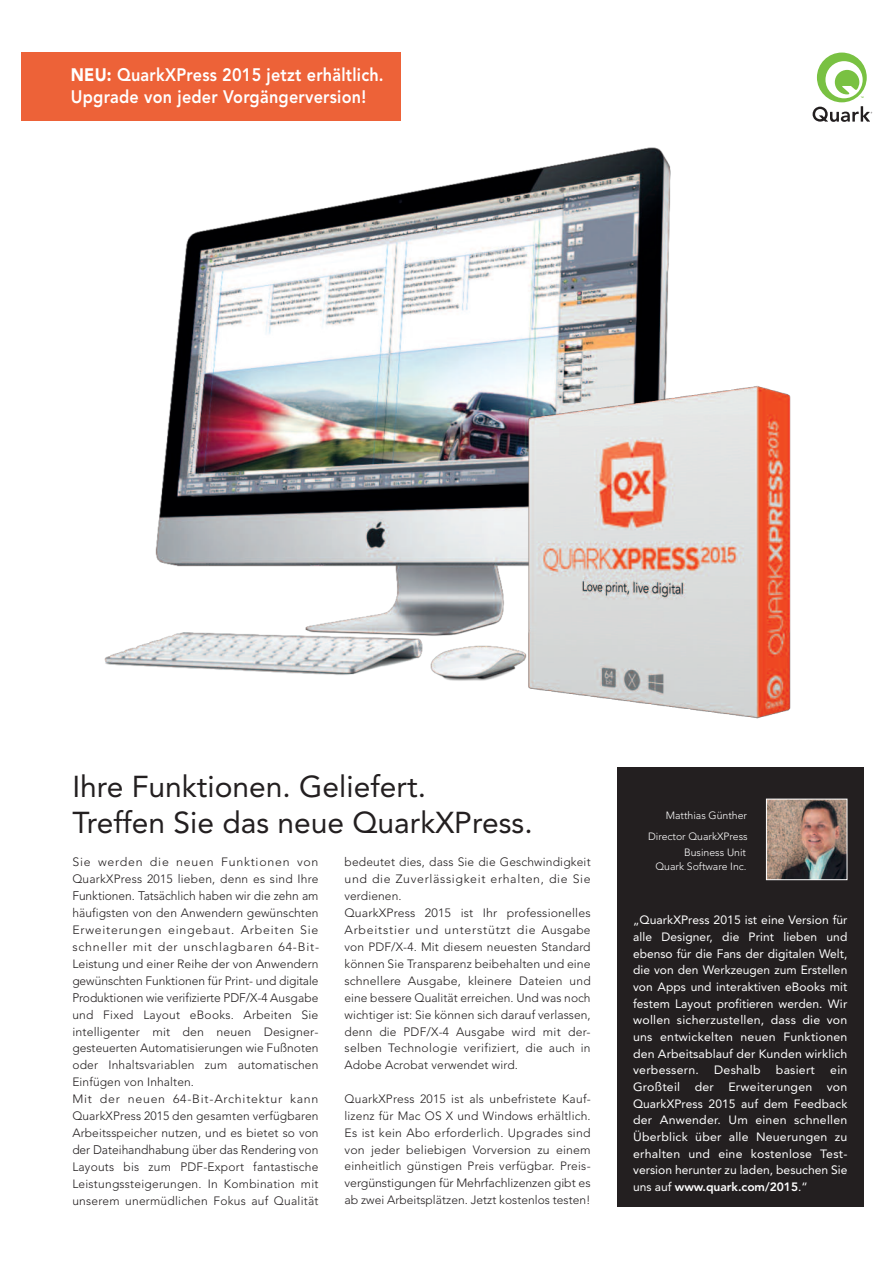
<style>
.page{position:relative;width:893px;height:1263px;background:#fff}
.page>*{position:absolute;margin:0;border:0;box-sizing:border-box;transform-origin:0 0}
.t1{font:30px/35.4px "Avenir";color:#231f20}
.t2{font:800 18px/21.6px "Avenir";letter-spacing:.015em;color:#fff;scale:.9 1}
.t3{font:300 12.3px "Avenir";color:#231f20}
.t4{font:12.3px "Avenir";color:#fff}
.t5{font:300 12.15px "Avenir";letter-spacing:.015em;color:#231f20}
.t6{font:300 12px/17px "Avenir";letter-spacing:.01em;color:#231f20}
.t7{font:12px/16.6px "Avenir";letter-spacing:.01em;color:#fff}
.t8{font:300 10.5px/21px "Avenir";color:#fff;text-align:right}
.s1{font-weight:900}
.s2{font-size:12.15px}
.s3{font-size:12.3px}
.s4{font-size:12px}
.s5{font-weight:800}
</style>
<div class="page">
<div style="left:21px;top:53px;width:379px;height:68px;background:#ed6238"></div>
<div style="left:617px;top:767px;width:246px;height:439px;background:#231f20"></div>
<img style="left:768px;top:801px;width:77px;height:77px">
<div style="left:766px;top:799px;width:81px;height:81px;border:1px solid #fff"></div>
<img style="left:104px;top:107px;width:567px;height:568px">
<img style="left:398px;top:277px;width:466px;height:502px">
<svg style="left:813px;top:53px;width:59px;height:69px"></svg>
<h2 class="t2" style="left:71px;top:64px;width:349px"><span class="s1">NEU:</span> QuarkXPress 2015 jetzt erhältlich.<br>Upgrade von jeder Vorgängerversion!</h2>
<h1 class="t1" style="left:72px;top:768px;width:462px">Ihre Funktionen. Geliefert.<br>Treffen Sie das neue QuarkXPress.</h1>
<p class="t6" style="left:72px;top:853px;width:248px">Sie werden die neuen Funktionen von<br>QuarkXPress 2015 lieben, denn es sind Ihre</p>
<p class="t3" style="left:72px;top:888px;width:248px">Funktionen. Tatsächlich haben wir die zehn am</p>
<p class="t5" style="left:72px;top:905px;width:248px">häufigsten von den Anwendern gewünschten</p>
<p class="t6" style="left:72px;top:921px;width:248px;text-align:justify">Erweiterungen eingebaut. Arbeiten Sie schneller mit der unschlagbaren 64-Bit-Leistung und einer Reihe der von Anwen <span class="s2">dern</span></p>
<p class="t5" style="left:72px;top:973px;width:248px">gewünschten Funktionen für Print- und <span class="s3">digitale</span></p>
<p class="t3" style="left:72px;top:990px;width:248px">Produktionen wie verifizierte PDF/X-4 <span class="s4">Ausgabe</span></p>
<p class="t6" style="left:72px;top:1006px;width:248px;text-align:justify">und Fixed Layout eBooks. Arbeiten Sie intelligenter mit den neuen Designer - gesteuerten Automatisierungen wie Fußno <span class="s2">ten</span></p>
<p class="t5" style="left:72px;top:1058px;width:248px">oder Inhaltsvariablen zum automatischen</p>
<p class="t6" style="left:72px;top:1074px;width:248px">Einfügen von Inhalten.<br>Mit der neuen 64-Bit-Architektur kann QuarkXPress 2015 den gesamten verfügba ren Arbeitsspeicher nutzen, und es bietet so <span class="s3">von</span></p>
<p class="t3" style="left:72px;top:1143px;width:248px">der Dateihandhabung über das Rendering <span class="s2">von</span></p>
<p class="t5" style="left:72px;top:1160px;width:248px">Layouts bis zum PDF-Export fantastische</p>
<p class="t6" style="left:72px;top:1175px;width:248px">Leistungssteigerungen. In Kombination mit unserem unermüdlichen Fokus auf Qualität</p>
<p class="t6" style="left:344px;top:853px;width:248px">bedeutet dies, dass Sie die Geschwindigkeit und die Zuverlässigkeit erhalten, die Sie verdienen.<br>QuarkXPress 2015 ist Ihr professionelles Arbeitstier und unterstützt die Ausgabe von PDF/X-4. Mit diesem neuesten Standard können Sie Transparenz beibehal ten und eine schnellere Ausgabe, kleinere Dateien und eine bessere Qualität erreichen. Und was noch wichtiger ist: Sie können sich <span class="s2">darauf verlassen,</span></p>
<p class="t5" style="left:344px;top:1024px;width:248px">denn die PDF/X-4 Ausgabe <span class="s4">wird mit der-</span></p>
<p class="t6" style="left:344px;top:1040px;width:248px">selben Technologie verifiziert, die auch in<br>Adobe Acrobat verwendet wird.</p>
<p class="t6" style="left:344px;top:1090px;width:248px;text-align:justify">QuarkXPress 2015 ist als unbefristete Kauf - lizenz für Mac OS X und Windows erhältlich.<br>Es ist kein Abo erforderlich. Upgrades sind von jeder beliebigen Vorversion zu einem einheitlich günstigen Preis verfügbar. Preis&shy;vergünstigungen für Mehrfachlizenzen gibt es ab zwei Arbeitsplätzen. Jetzt kostenlos testen!</p>
<p class="t8" style="left:648px;top:804px;width:101px">Matthias Günther<br>Director QuarkXPress</p>
<p class="t8" style="left:656px;top:846px;width:93px;line-height:13.5px">Business Unit<br>Quark Software Inc.</p>
<p class="t7" style="left:633px;top:911px;width:216px">„QuarkXPress 2015 ist eine Version für alle Designer, die Print lieben und</p>
<p class="t4" style="left:633px;top:943px;width:216px">ebenso für die Fans der digitalen Welt,</p>
<p class="t7" style="left:633px;top:961px;width:216px">die von den Werkzeugen zum Erstel len von Apps und interaktiven eBooks <span class="s3">mit</span></p>
<p class="t4" style="left:633px;top:993px;width:216px">festem Layout profitieren werden. <span class="s4">Wir</span></p>
<p class="t7" style="left:633px;top:1011px;width:216px;text-align:justify">wollen sicherzustellen, dass die von uns entwickelten neuen Funkti onen den Arbeitsablauf der Kunden wirklich verbessern.</p>
<p class="t7" style="left:714px;top:1061px;width:48px">Deshalb</p>
<p class="t7" style="left:776px;top:1061px;width:41px">basiert</p>
<p class="t7" style="left:633px;top:1061px;width:216px;text-align:justify;text-indent:197px">ein Großteil der Erweiterungen von QuarkXPress 2015 auf dem Feedback der Anwender. Um einen schnellen Überblick über alle Neuerungen zu erhalten und eine kostenlose Test - version herunter zu laden, besuchen Sie uns auf <span class="s5">www.quark.com/2015</span>.“</p>
</div>
